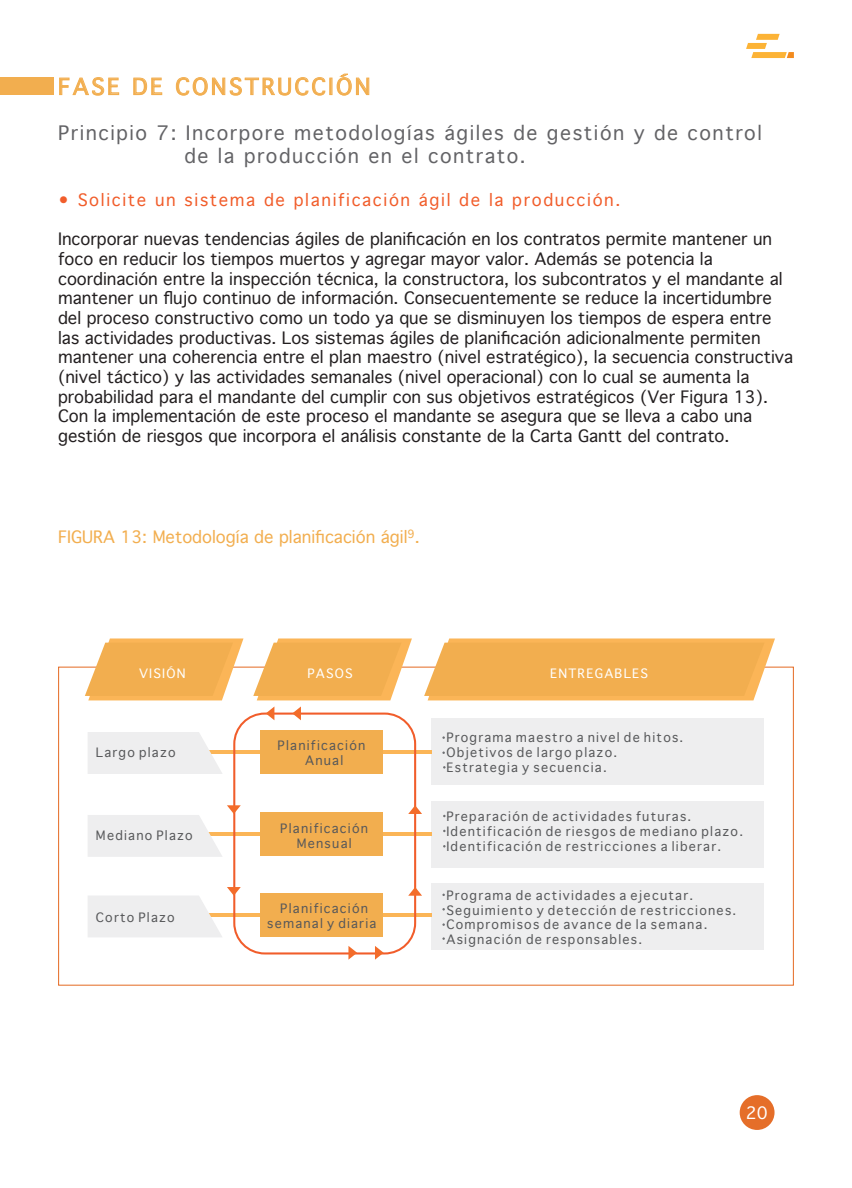
<style>
.page{position:relative;width:852px;height:1188px;background:#fff}
.page>*{position:absolute;margin:0;border:0;box-sizing:border-box;transform-origin:0 0}
.t1{font:21.9px "Geneva";letter-spacing:.12em;color:#f2ae4f}
.t2{font:19.05px/23px "Geneva";letter-spacing:.08em;color:#636366}
.t3{font:16.35px/19.6px "Geneva";color:#231f20}
.t4{font:16.35px "Geneva";letter-spacing:.1em;color:#f15d2b}
.t5{font:16.35px "Geneva";color:#f2ae4f}
.t6{font:16.35px "Geneva";color:#fff}
.t7{font:12.45px/14.9px "Geneva";letter-spacing:.1em;color:#57585a;text-align:center}
.t8{font:12.45px "Geneva";letter-spacing:.1em;color:#fff}
</style>
<div class="page">
<svg style="left:746px;top:34px;width:47px;height:24px"></svg>
<div style="left:739px;top:1095px;width:35px;height:35px;background:#e56e29;border-radius:50%"></div>
<svg style="left:59px;top:77px;width:60px;height:19px"></svg>
<svg style="left:133px;top:77px;width:29px;height:18px"></svg>
<svg style="left:176px;top:77px;width:149px;height:19px"></svg>
<svg style="left:336px;top:73px;width:33px;height:23px"></svg>
<div style="left:431px;top:719px;width:332px;height:66px;background:#eeeeef"></div>
<hr style="left:195px;top:750px;width:236px;height:3px;background:#fbb557">
<div style="left:431px;top:801px;width:332px;height:66px;background:#eeeeef"></div>
<hr style="left:195px;top:832px;width:236px;height:4px;background:#fbb557">
<div style="left:431px;top:884px;width:332px;height:66px;background:#eeeeef"></div>
<hr style="left:195px;top:913px;width:236px;height:3px;background:#fbb557">
<div style="left:261px;top:730px;width:122px;height:44px;background:#f2ae4f"></div>
<div style="left:261px;top:812px;width:122px;height:44px;background:#f2ae4f"></div>
<div style="left:261px;top:893px;width:122px;height:43px;background:#f2ae4f"></div>
<svg style="left:85px;top:639px;width:158px;height:61px;background:#f5b966"></svg>
<svg style="left:253px;top:639px;width:159px;height:61px;background:#f5b967"></svg>
<svg style="left:424px;top:639px;width:350px;height:61px;background:#f3b35a"></svg>
<div style="left:233px;top:713px;width:183px;height:242px;border:2px solid #f15d2b;border-radius:30px"></div>
<svg style="left:408px;top:805px;width:14px;height:9px"></svg>
<svg style="left:408px;top:887px;width:14px;height:9px"></svg>
<svg style="left:266px;top:707px;width:8px;height:13px"></svg>
<svg style="left:292px;top:706px;width:9px;height:14px"></svg>
<svg style="left:375px;top:946px;width:8px;height:14px"></svg>
<svg style="left:348px;top:946px;width:9px;height:14px"></svg>
<div style="left:0;top:77px;width:53px;height:18px;background:#f2ae4f"></div>
<svg style="left:88px;top:805px;width:153px;height:52px"></svg>
<svg style="left:88px;top:732px;width:134px;height:42px;background:#efeeee"></svg>
<svg style="left:88px;top:887px;width:153px;height:50px"></svg>
<h1 class="t1" style="left:58px;top:74px;width:313px">FASE DE CONSTRUCCIÓN</h1>
<p class="t2" style="left:184px;top:122px;width:578px;text-indent:-126px">Principio 7: Incorpore metodologías ágiles de gestión y de control de la producción en el contrato.</p>
<p class="t4" style="left:58px;top:191px;width:563px">• Solicite un sistema de planificación ágil de la producción.</p>
<p class="t3" style="left:58px;top:230px;width:736px">Incorporar nuevas tendencias ágiles de planiicación en los contratos permite mantener un foco en reducir los tiempos muertos y agregar mayor valor. Además se potencia la coordinación entre la inspección técnica, la constructora, los subcontratos y el mandante al mantener un lujo continuo de información. Consecuentemente se reduce la incertidumbre del proceso constructivo como un todo ya que se disminuyen los tiempos de espera entre las actividades productivas. Los sistemas ágiles de planiicación adicionalmente permiten mantener una coherencia entre el plan maestro (nivel estratégico), la secuencia constructiva (nivel táctico) y las actividades semanales (nivel operacional) con lo cual se aumenta la probabilidad para el mandante del cumplir con sus objetivos estratégicos (Ver Figura 13).<br>Con la implementación de este proceso el mandante se asegura que se lleva a cabo una gestión de riesgos que incorpora el análisis constante de la Carta Gantt del contrato.</p>
<p class="t5" style="left:58px;top:528px;width:363px">FIGURA 13: Metodología de planiicación ágil<sup>9</sup>.</p>
<p class="t8" style="left:139px;top:667px;width:48px">VISIÓN</p>
<p class="t8" style="left:307px;top:667px;width:47px">PASOS</p>
<p class="t8" style="left:550px;top:667px;width:99px">ENTREGABLES</p>
<p class="t7" style="left:96px;top:745px;width:81px">Largo plazo</p>
<p class="t7" style="left:96px;top:828px;width:98px">Mediano Plazo</p>
<p class="t7" style="left:96px;top:910px;width:80px">Corto Plazo</p>
<p class="t7" style="left:277px;top:738px;width:89px">Planificación<br>Anual</p>
<p class="t7" style="left:446px;top:731px;width:238px;text-align:left">Programa maestro a nivel de hitos.<br>Objetivos de largo plazo.<br>Estrategia y secuencia.</p>
<p class="t7" style="left:446px;top:809px;width:298px;text-align:left">Preparación de actividades futuras.<br>Identificación de riesgos de mediano plazo.<br>Identificación de restricciones a liberar.</p>
<p class="t7" style="left:446px;top:888px;width:291px;text-align:left">Programa de actividades a ejecutar.<br>Seguimiento y detección de restricciones.<br>Compromisos de avance de la semana.<br>Asignación de responsables.</p>
<p class="t7" style="left:280px;top:821px;width:89px">Planificación<br>Mensual</p>
<p class="t7" style="left:267px;top:901px;width:111px">Planificación semanal y diaria</p>
<p class="t6" style="left:745px;top:1104px;width:23px">20</p>
</div>
